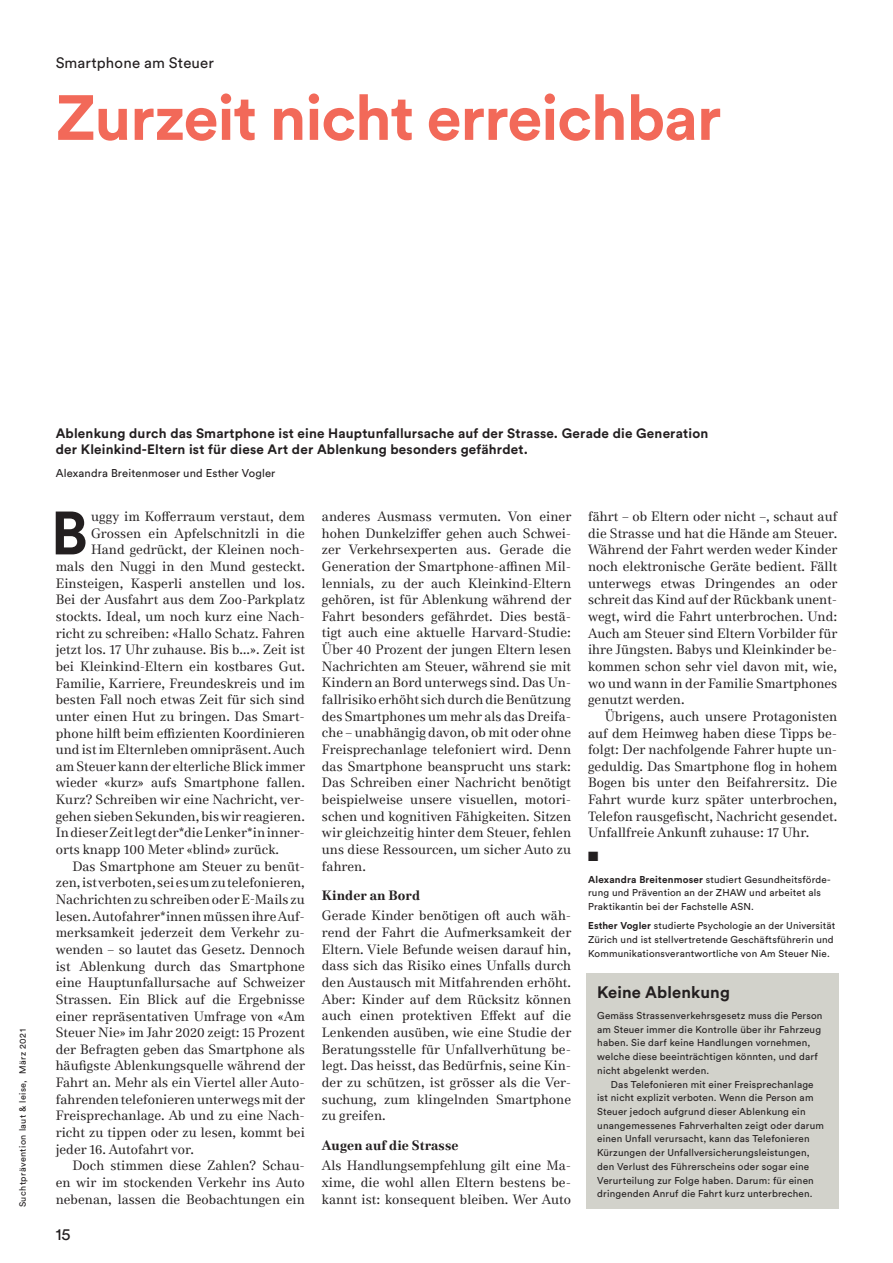
<style>
.page{position:relative;width:893px;height:1263px;background:#fff}
.page>*{position:absolute;margin:0;border:0;box-sizing:border-box;transform-origin:0 0}
.t1{font:700 63px "Circular Pro";letter-spacing:-.02em;color:#f26959}
.t2{font:700 60.45px "Circular Pro";color:#231f20}
.t3{font:700 16.5px "Circular Pro";letter-spacing:.01em;color:#231f20}
.t4{font:16.5px "Circular Pro";color:#231f20}
.t5{font:15px "Circular Pro";letter-spacing:.015em;color:#231f20}
.t6{font:13.5px/16.6px "Media 77";letter-spacing:.005em;color:#231f20;text-align:justify}
.t7{font:700 13.5px/16.6px "Circular Pro";letter-spacing:.015em;color:#231f20}
.t8{font:700 13.5px "Media 77";letter-spacing:.01em;color:#231f20}
.t9{font:13.5px "Zapf Dingbats ITC";color:#231f20}
.t10{font:11.25px "Circular Pro";letter-spacing:.015em;color:#231f20}
.t11{font:9.9px/13.6px "Circular Pro";letter-spacing:.02em;color:#231f20}
.t12{font:9px "Circular Pro";letter-spacing:.05em;color:#231f20}
.s1{font-weight:700}
</style>
<div class="page">
<div style="left:587px;top:973px;width:252px;height:236px;background:#d2d2cb"></div>
<p class="t5" style="left:56px;top:53px;width:160px">Smartphone am Steuer</p>
<h1 class="t1" style="left:56px;top:74px;width:667px">Zurzeit nicht erreichbar</h1>
<p class="t12" style="left:17px;top:1207px;width:180px;rotate:-90deg">Suchtprävention laut &amp; leise, März 2021</p>
<p class="t7" style="left:56px;top:424px;width:654px">Ablenkung durch das Smartphone ist eine Hauptunfallursache auf der Strasse. Gerade die Generation der Kleinkind-Eltern ist für diese Art der Ablenkung besonders gefährdet.</p>
<p class="t10" style="left:56px;top:465px;width:221px">Alexandra Breitenmoser und Esther Vogler</p>
<h2 class="t2" style="left:51px;top:492px;width:38px">B</h2>
<p class="t6" style="left:91px;top:508px;width:215px">uggy im Kofferraum verstaut, dem</p>
<p class="t6" style="left:91px;top:525px;width:215px">Grossen ein Apfelschnitzli in die</p>
<p class="t6" style="left:91px;top:541px;width:215px">Hand gedrückt, der Kleinen noch-</p>
<p class="t6" style="left:56px;top:558px;width:251px">mals den Nuggi in den Mund gesteckt.</p>
<p class="t6" style="left:56px;top:575px;width:251px">Einsteigen, Kasperli anstellen und los.</p>
<p class="t6" style="left:56px;top:591px;width:251px">Bei der Ausfahrt aus dem Zoo-Parkplatz</p>
<p class="t6" style="left:56px;top:608px;width:251px">stockts. Ideal, um noch kurz eine Nach-</p>
<p class="t6" style="left:56px;top:625px;width:251px">richt zu schreiben: «Hallo Schatz. Fahren</p>
<p class="t6" style="left:56px;top:641px;width:251px">jetzt los. 17 Uhr zuhause. Bis b…». Zeit ist</p>
<p class="t6" style="left:56px;top:658px;width:251px">bei Kleinkind-Eltern ein kostbares Gut.</p>
<p class="t6" style="left:56px;top:674px;width:251px">Familie, Karriere, Freundeskreis und im</p>
<p class="t6" style="left:56px;top:691px;width:251px">besten Fall noch etwas Zeit für sich sind</p>
<p class="t6" style="left:56px;top:708px;width:251px">unter einen Hut zu bringen. Das Smart-</p>
<p class="t6" style="left:56px;top:724px;width:251px">phone hilft beim effizienten Koordinieren</p>
<p class="t6" style="left:56px;top:741px;width:251px">und ist im Elternleben omnipräsent. Auch</p>
<p class="t6" style="left:56px;top:758px;width:251px">am Steuer kann der elterliche Blick immer</p>
<p class="t6" style="left:56px;top:774px;width:251px">wieder «kurz» aufs Smartphone fallen.</p>
<p class="t6" style="left:56px;top:791px;width:251px">Kurz? Schreiben wir eine Nachricht, ver-</p>
<p class="t6" style="left:56px;top:808px;width:251px">gehen sieben Sekunden, bis wir reagieren.</p>
<p class="t6" style="left:56px;top:824px;width:251px">In dieser Zeit legt der*die Lenker*in inner-</p>
<p class="t6" style="left:56px;top:841px;width:225px">orts knapp 100 Meter «blind» zurück.</p>
<p class="t6" style="left:72px;top:858px;width:234px">Das Smartphone am Steuer zu benüt-</p>
<p class="t6" style="left:56px;top:874px;width:251px">zen, ist verboten, sei es um zu telefonieren,</p>
<p class="t6" style="left:56px;top:891px;width:251px">Nachrichten zu schreiben oder E-Mails zu</p>
<p class="t6" style="left:56px;top:908px;width:251px">lesen. Autofahrer*innen müssen ihre Auf-</p>
<p class="t6" style="left:56px;top:924px;width:251px">merksamkeit jederzeit dem Verkehr zu-</p>
<p class="t6" style="left:56px;top:941px;width:251px">wenden – so lautet das Gesetz. Dennoch</p>
<p class="t6" style="left:56px;top:957px;width:251px">ist Ablenkung durch das Smartphone</p>
<p class="t6" style="left:56px;top:974px;width:251px">eine Hauptunfallursache auf Schweizer</p>
<p class="t6" style="left:56px;top:991px;width:251px">Strassen. Ein Blick auf die Ergebnisse</p>
<p class="t6" style="left:56px;top:1007px;width:251px">einer repräsentativen Umfrage von «Am</p>
<p class="t6" style="left:56px;top:1024px;width:251px">Steuer Nie» im Jahr 2020 zeigt: 15 Prozent</p>
<p class="t6" style="left:56px;top:1041px;width:251px">der Befragten geben das Smartphone als</p>
<p class="t6" style="left:56px;top:1057px;width:251px">häufigste Ablenkungsquelle während der</p>
<p class="t6" style="left:56px;top:1074px;width:251px">Fahrt an. Mehr als ein Viertel aller Auto-</p>
<p class="t6" style="left:56px;top:1091px;width:251px">fahrenden telefonieren unterwegs mit der</p>
<p class="t6" style="left:56px;top:1107px;width:251px">Freisprechanlage. Ab und zu eine Nach-</p>
<p class="t6" style="left:56px;top:1124px;width:251px">richt zu tippen oder zu lesen, kommt bei</p>
<p class="t6" style="left:56px;top:1141px;width:140px">jeder 16. Autofahrt vor.</p>
<p class="t6" style="left:72px;top:1157px;width:234px">Doch stimmen diese Zahlen? Schau-</p>
<p class="t6" style="left:56px;top:1174px;width:251px">en wir im stockenden Verkehr ins Auto</p>
<p class="t6" style="left:56px;top:1191px;width:251px">nebenan, lassen die Beobachtungen ein</p>
<p class="t4" style="left:56px;top:1223px;width:16px">15</p>
<p class="t6" style="left:322px;top:508px;width:251px">anderes Ausmass vermuten. Von einer hohen Dunkelziffer gehen auch Schwei&shy;zer Verkehrsexperten aus. Gerade die Generation der Smartphone-affinen Mil&shy;lennials, zu der auch Kleinkind-Eltern gehören, ist für Ablenkung während der Fahrt besonders gefährdet. Dies bestä&shy;tigt auch eine aktuelle Harvard-Studie:<br>Über 40 Prozent der jungen Eltern lesen Nachrichten am Steuer, während sie mit Kindern an Bord unterwegs sind. Das Un&shy;fallrisiko erhöht sich durch die Benützung des Smartphones um mehr als das Dreifa&shy;che – unabhängig davon, ob mit oder ohne Freisprechanlage telefoniert wird. Denn das Smartphone beansprucht uns stark:<br>Das Schreiben einer Nachricht benötigt beispielweise unsere visuellen, motori&shy;schen und kognitiven Fähigkeiten. Sitzen wir gleichzeitig hinter dem Steuer, fehlen uns diese Ressourcen, um sicher Auto zu fahren.</p>
<p class="t8" style="left:322px;top:887px;width:100px">Kinder an Bord</p>
<p class="t6" style="left:322px;top:907px;width:251px;text-align:left">Gerade Kinder benötigen oft auch wäh&shy;rend der Fahrt die Aufmerksamkeit der Eltern. Viele Befunde weisen darauf hin, dass sich das Risiko eines Unfalls durch den Austausch mit Mitfahrenden erhöht.<br>Aber: Kinder auf dem Rücksitz können auch einen protektiven Effekt auf die Lenkenden ausüben, wie eine Studie der Beratungsstelle für Unfallverhütung be&shy;legt. Das heisst, das Bedürfnis, seine Kin&shy;der zu schützen, ist grösser als die Ver&shy;suchung, zum klingelnden Smartphone zu greifen.</p>
<p class="t8" style="left:322px;top:1137px;width:138px">Augen auf die Strasse</p>
<p class="t6" style="left:322px;top:1157px;width:251px">Als Handlungsempfehlung gilt eine Ma&shy;xime, die wohl allen Eltern bestens be&shy;kannt ist: konsequent bleiben. Wer Auto</p>
<p class="t6" style="left:588px;top:508px;width:251px">fährt – ob Eltern oder nicht –, schaut auf die Strasse und hat die Hände am Steuer.<br>Während der Fahrt werden weder Kinder noch elektronische Geräte bedient. Fällt unterwegs etwas Dringendes an oder schreit das Kind auf der Rückbank unent&shy;wegt, wird die Fahrt unterbrochen. Und:<br>Auch am Steuer sind Eltern Vorbilder für ihre Jüngsten. Babys und Kleinkinder be&shy;kommen schon sehr viel davon mit, wie, wo und wann in der Familie Smartphones genutzt werden.</p>
<p class="t6" style="left:588px;top:708px;width:251px;text-indent:17px">Übrigens, auch unsere Protagonisten auf dem Heimweg haben diese Tipps be&shy;folgt: Der nachfolgende Fahrer hupte un&shy;geduldig. Das Smartphone flog in hohem Bogen bis unter den Beifahrersitz. Die Fahrt wurde kurz später unterbrochen, Telefon rausgefischt, Nachricht gesendet.<br>Unfallfreie Ankunft zuhause: 17 Uhr.</p>
<p class="t9" style="left:588px;top:850px;width:12px">■</p>
<p class="t11" style="left:588px;top:872px;width:244px"><span class="s1">Alexandra Breitenmoser</span> studiert Gesundheitsförde&shy;rung und Prävention an der ZHAW und arbeitet als<br>Praktikantin bei der Fachstelle ASN.</p>
<p class="t11" style="left:588px;top:918px;width:249px"><span class="s1">Esther Vogler</span> studierte Psychologie an der Universität<br>Zürich und ist stellvertretende Geschäftsführerin und<br>Kommunikationsverantwortliche von Am Steuer Nie.</p>
<p class="t3" style="left:597px;top:981px;width:134px">Keine Ablenkung</p>
<p class="t11" style="left:597px;top:1008px;width:227px">Gemäss Strassenverkehrsgesetz muss die Person am Steuer immer die Kontrolle über ihr Fahrzeug haben. Sie darf keine Handlungen vornehmen, welche diese beeinträchtigen könnten, und darf nicht abgelenkt werden.</p>
<p class="t11" style="left:597px;top:1077px;width:228px;text-indent:14px">Das Telefonieren mit einer Freisprechanlage ist nicht explizit verboten. Wenn die Person am Steuer jedoch aufgrund dieser Ablenkung ein unangemessenes Fahrverhalten zeigt oder darum einen Unfall verursacht, kann das Telefonieren Kürzungen der Unfallversicherungsleistungen, den Verlust des Führerscheins oder sogar eine Verurteilung zur Folge haben. Darum: für einen dringenden Anruf die Fahrt kurz unterbrechen.</p>
</div>
